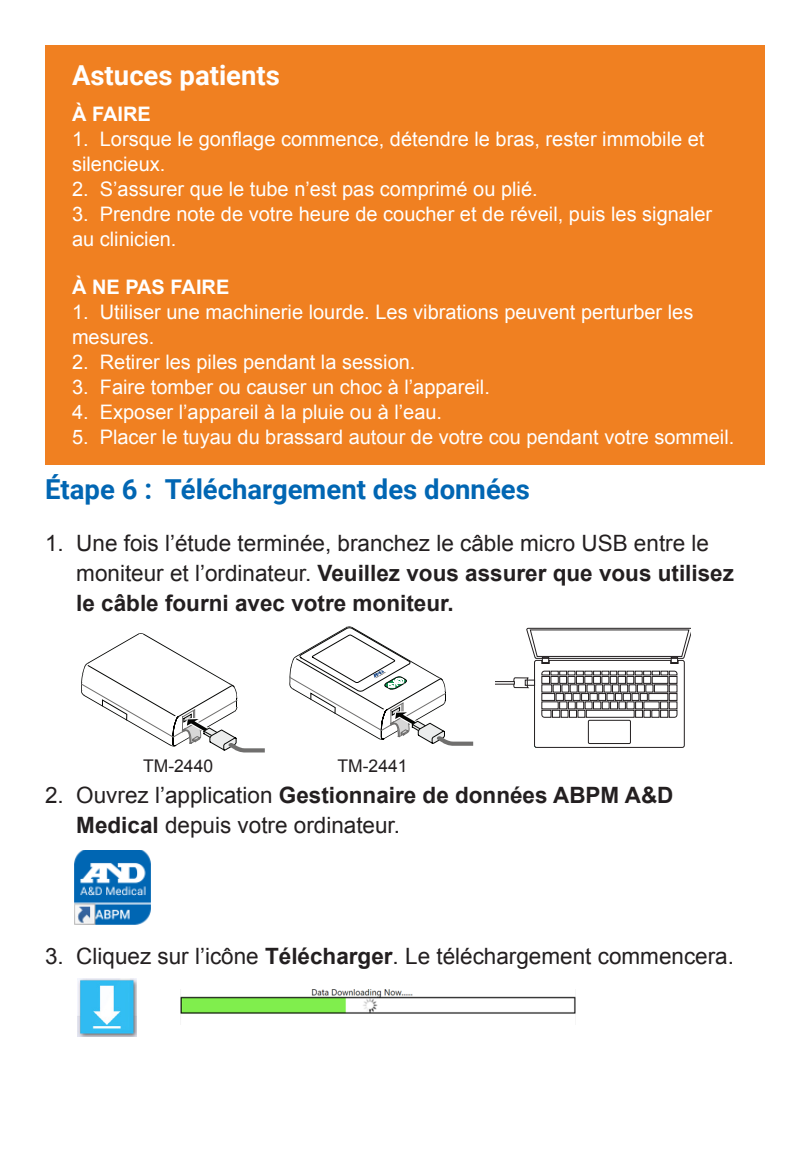
<style>
.page{position:relative;width:810px;height:1170px;background:#fff}
.page>*{position:absolute;margin:0;border:0;box-sizing:border-box;transform-origin:0 0}
.t1{font:700 27.5px "Roboto";color:#0166b3}
.Body{font:700 27.5px "Roboto";color:#fff}
.Body-2{font:22.5px/30px "Arial";color:#231f20}
.Body-3{font:20px/25px "Arial";color:#fff}
.Body-4{font:700 20px "Arial";color:#fff}
.Body-5{font:17.5px "Arial";color:#231f20}
.s1{font-weight:700}
</style>
<div class="page">
<div style="left:45px;top:45px;width:720px;height:419px;background:#f08021"></div>
<img style="left:180px;top:989px;width:396px;height:26px">
<img style="left:74px;top:850px;width:77px;height:74px">
<img style="left:77px;top:979px;width:59px;height:57px">
<svg style="left:496px;top:628px;width:194px;height:120px"></svg>
<svg style="left:289px;top:626px;width:184px;height:120px"></svg>
<svg style="left:81px;top:633px;width:184px;height:119px"></svg>
<p class="Body" style="left:72px;top:56px;width:210px">Astuces patients</p>
<p class="Body-4" style="left:72px;top:101px;width:80px">À FAIRE</p>
<p class="Body-3" style="left:72px;top:127px;width:634px">1. Lorsque le gonflage commence, détendre le bras, rester immobile et silencieux.</p>
<p class="Body-3" style="left:72px;top:177px;width:467px">2. S’assurer que le tube n’est pas comprimé ou plié.</p>
<p class="Body-3" style="left:72px;top:202px;width:642px">3. Prendre note de votre heure de coucher et de réveil, puis les signaler au clinicien.</p>
<p class="Body-4" style="left:72px;top:274px;width:159px">À NE PAS FAIRE</p>
<p class="Body-3" style="left:72px;top:300px;width:623px">1. Utiliser une machinerie lourde. Les vibrations peuvent perturber les mesures.</p>
<p class="Body-3" style="left:72px;top:350px;width:345px">2. Retirer les piles pendant la session.</p>
<p class="Body-3" style="left:72px;top:375px;width:419px">3. Faire tomber ou causer un choc à l’appareil.</p>
<p class="Body-3" style="left:72px;top:400px;width:372px">4. Exposer l’appareil à la pluie ou à l’eau.</p>
<p class="Body-3" style="left:72px;top:425px;width:664px">5. Placer le tuyau du brassard autour de votre cou pendant votre sommeil.</p>
<p class="t1" style="left:45px;top:470px;width:486px">Étape 6 : Téléchargement des données</p>
<p class="Body-2" style="left:76px;top:529px;width:659px;text-indent:-31px">1. Une fois l’étude terminée, branchez le câble micro USB entre le moniteur et l’ordinateur. <span class="s1">Veuillez vous assurer que vous utilisez le câble fourni avec votre moniteur.</span></p>
<p class="Body-5" style="left:143px;top:755px;width:72px">TM-2440</p>
<p class="Body-5" style="left:338px;top:755px;width:72px">TM-2441</p>
<p class="Body-2" style="left:76px;top:780px;width:599px;text-indent:-31px">2. Ouvrez l’application <span class="s1">Gestionnaire de données ABPM A&amp;D<br>Medical</span> depuis votre ordinateur.</p>
<p class="Body-2" style="left:45px;top:941px;width:691px">3. Cliquez sur l’icône <span class="s1">Télécharger</span>. Le téléchargement commencera.</p>
</div>
